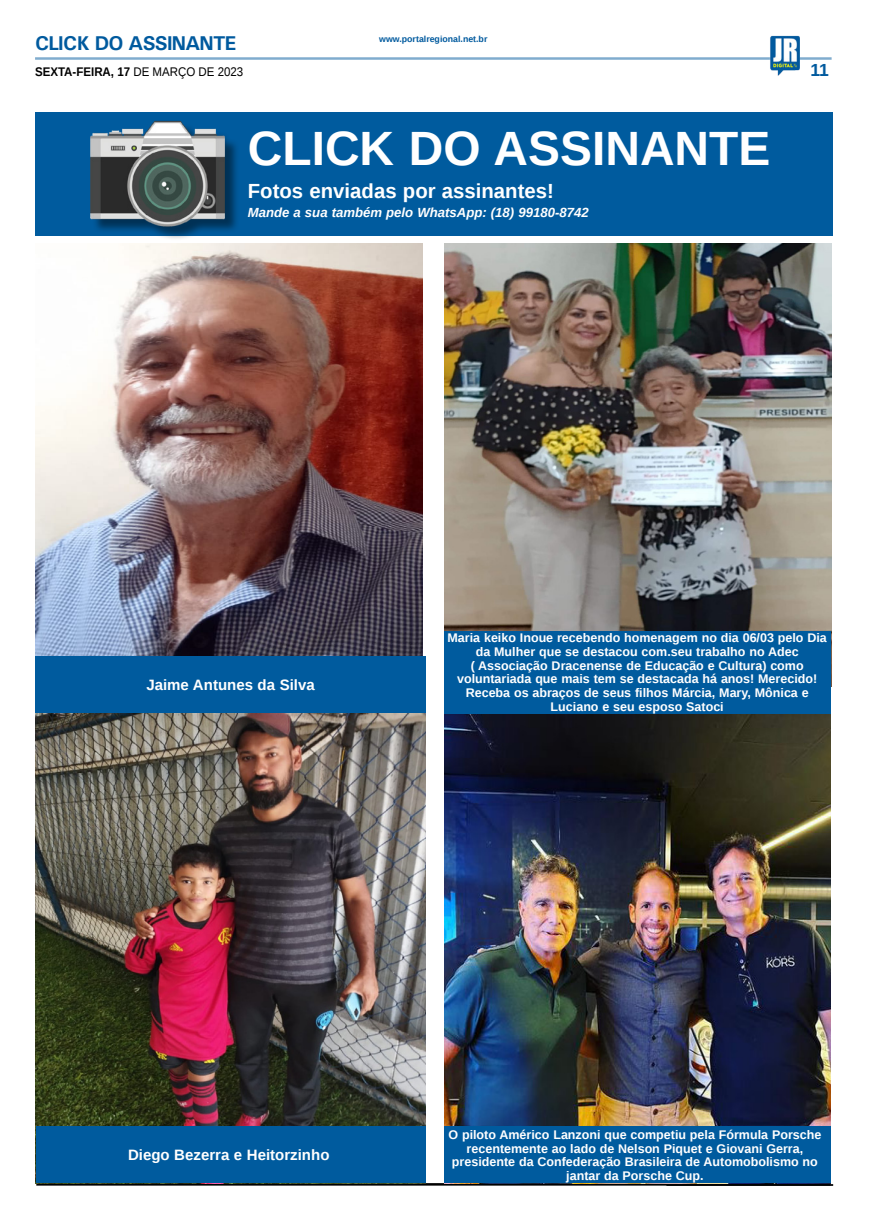
<style>
.page{position:relative;width:869px;height:1223px;background:#fff}
.page>*{position:absolute;margin:0;border:0;box-sizing:border-box;transform-origin:0 0}
.TÍTULO{font:700 48.12px "Liberation Sans";color:#fff}
.TÍTULO-2{font:700 20.5px "Liberation Sans";color:#fff}
.TITULO_PG{font:700 20px "Univers";letter-spacing:-.04em;color:#005a9e}
.TÍTULO-3{font:700 17.5px "Liberation Sans";color:#005a9e}
.LEGENDA{font:700 15px "Liberation Sans";color:#fff}
.TÍTULO-4{font:italic 700 13.25px "Liberation Sans";color:#fff}
.LEGENDA-2{font:700 12.5px/13.8px "Liberation Sans";color:#fff;text-align:center}
.t1{font:700 12.5px "Liberation Sans";color:#000;scale:.92 1}
.DATA_PG{font:700 8.75px "Liberation Sans";color:#005a9e}
.s1{font-weight:400}
</style>
<div class="page">
<hr style="left:35px;top:57px;width:796px;height:3px;background:#005a9e">
<img style="left:769px;top:36px;width:30px;height:40px">
<div style="left:36px;top:112px;width:797px;height:123px;background:#005b9e"></div>
<div style="left:92px;top:123px;width:148px;height:118px;background:#000;opacity:.46"></div>
<img style="left:90px;top:120px;width:140px;height:107px">
<hr style="left:666px;top:1184px;width:166px;height:1px;background:#000">
<hr style="left:36px;top:1183px;width:794px;height:2px;background:#000">
<img style="left:36px;top:244px;width:386px;height:412px">
<img style="left:444px;top:244px;width:387px;height:442px">
<img style="left:35px;top:713px;width:390px;height:470px">
<img style="left:444px;top:713px;width:385px;height:413px">
<div style="left:35px;top:656px;width:390px;height:57px;background:#005b9e"></div>
<div style="left:36px;top:1126px;width:389px;height:57px;background:#005b9e"></div>
<div style="left:444px;top:631px;width:385px;height:82px;background:#005b9e"></div>
<div style="left:444px;top:1126px;width:386px;height:57px;background:#005b9e"></div>
<p class="TITULO_PG" style="left:35px;top:31px;width:203px">CLICK DO ASSINANTE</p>
<p class="t1" style="left:35px;top:63px;width:228px">SEXTA-FEIRA, 17 <span class="s1">DE MARÇO DE 2023</span></p>
<p class="DATA_PG" style="left:379px;top:33px;width:110px">www.portalregional.net.br</p>
<p class="TÍTULO" style="left:248px;top:116px;width:524px">CLICK DO ASSINANTE</p>
<p class="TÍTULO-2" style="left:248px;top:177px;width:307px">Fotos enviadas por assinantes!</p>
<p class="TÍTULO-4" style="left:248px;top:203px;width:342px">Mande a sua também pelo WhatsApp: (18) 99180-8742</p>
<p class="TÍTULO-3" style="left:810px;top:58px;width:20px">11</p>
<p class="LEGENDA" style="left:146px;top:674px;width:170px">Jaime Antunes da Silva</p>
<p class="LEGENDA-2" style="left:447px;top:630px;width:380px">Maria keiko Inoue recebendo homenagem no dia 06/03 pelo Dia da Mulher que se destacou com.seu trabalho no Adec</p>
<p class="LEGENDA-2" style="left:470px;top:658px;width:334px">( Associação Dracenense de Educação e Cultura) como</p>
<p class="LEGENDA-2" style="left:457px;top:672px;width:361px">voluntariada que mais tem se destacada há anos! Merecido!<br>Receba os abraços de seus filhos Márcia, Mary, Mônica e<br>Luciano e seu esposo Satoci</p>
<p class="LEGENDA" style="left:128px;top:1144px;width:203px">Diego Bezerra e Heitorzinho</p>
<p class="LEGENDA-2" style="left:448px;top:1127px;width:374px">O piloto Américo Lanzoni que competiu pela Fórmula Porsche recentemente ao lado de Nelson Piquet e Giovani Gerra,</p>
<p class="LEGENDA-2" style="left:452px;top:1154px;width:367px">presidente da Confederação Brasileira de Automobolismo no jantar da Porsche Cup.</p>
</div>
